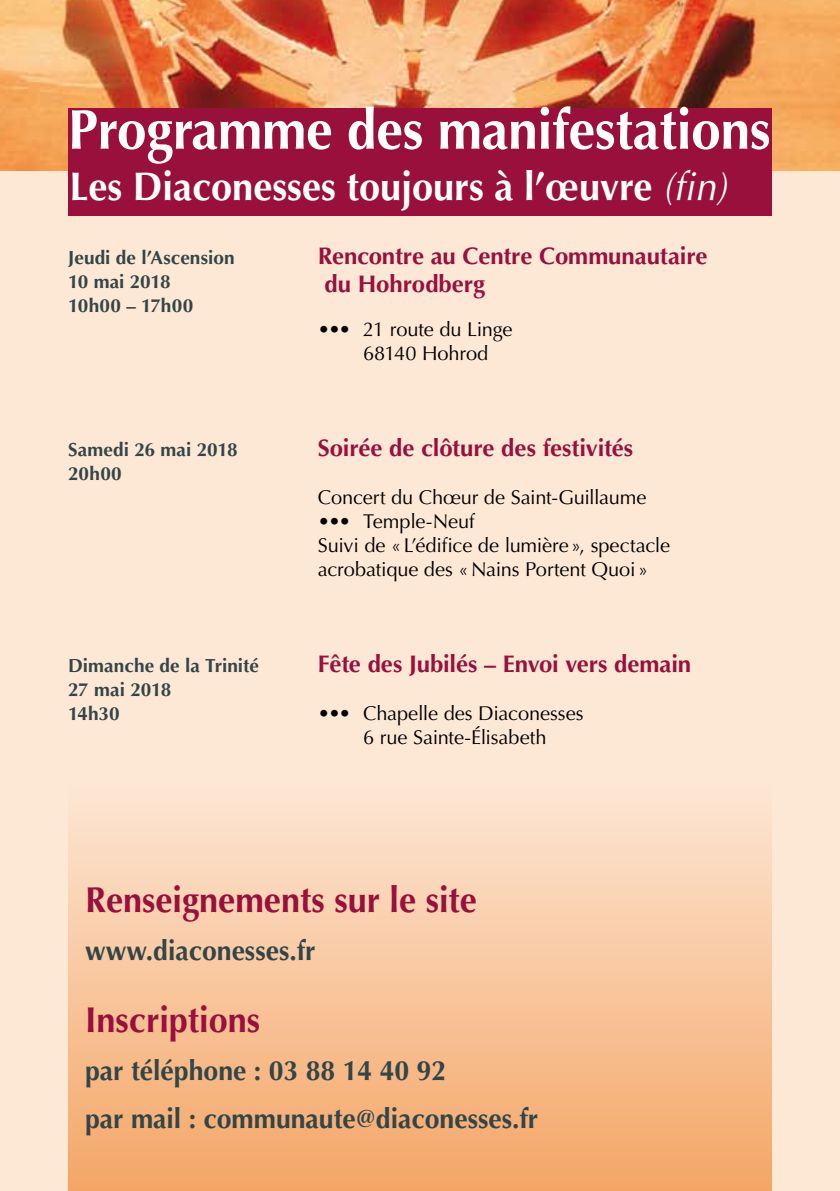
<style>
.page{position:relative;width:840px;height:1191px;background:#fff}
.page>*{position:absolute;margin:0;border:0;box-sizing:border-box;transform-origin:0 0}
.t1{font:700 56px "Optima";letter-spacing:-.005em;color:#fff;scale:.95 1}
.t2{font:700 40px "Optima";color:#fff;scale:.95 1}
.t3{font:700 36px "Optima";color:#99103c;scale:.95 1}
.t4{font:700 28px/48px "Optima";color:#344547;scale:.95 1}
.t5{font:700 24px/28px "Optima";letter-spacing:-.005em;color:#99103c}
.t6{font:20px/24px "Optima";letter-spacing:-.01em;color:#000}
.t7{font:700 19px/24px "Optima";color:#344547}
.s1{font-weight:400;font-style:italic}
</style>
<div class="page">
<div style="left:0;top:170px;width:839px;height:1021px;background:#fde8d6"></div>
<div style="left:68px;top:782px;width:703px;height:409px;background:linear-gradient(to bottom,#fce7d5,#f4a666)"></div>
<img style="left:0;top:0;width:839px;height:170px">
<div style="left:68px;top:108px;width:703px;height:107px;background:#99103c"></div>
<h1 class="t1" style="left:68px;top:97px;width:740px">Programme des manifestations</h1>
<h2 class="t2" style="left:69px;top:163px;width:692px">Les Diaconesses toujours à l’œuvre <span class="s1">(fin)</span></h2>
<p class="t7" style="left:68px;top:246px;width:168px">Jeudi de l’Ascension<br>10 mai 2018<br>10h00 – 17h00</p>
<p class="t5" style="left:317px;top:242px;width:391px">Rencontre au Centre Communautaire du Hohrodberg</p>
<p class="t6" style="left:363px;top:318px;width:151px;text-indent:-45px">••• 21 route du Linge<br>68140 Hohrod</p>
<p class="t7" style="left:68px;top:438px;width:171px">Samedi 26 mai 2018<br>20h00</p>
<p class="t5" style="left:317px;top:434px;width:316px">Soirée de clôture des festivités</p>
<p class="t6" style="left:317px;top:486px;width:330px">Concert du Chœur de Saint-Guillaume</p>
<p class="t6" style="left:317px;top:510px;width:353px">••• Temple-Neuf<br>Suivi de « L’édifice de lumière », spectacle acrobatique des «Nains Portent Quoi »</p>
<p class="t7" style="left:68px;top:654px;width:192px">Dimanche de la Trinité<br>27 mai 2018<br>14h30</p>
<p class="t5" style="left:317px;top:650px;width:374px">Fête des Jubilés – Envoi vers demain</p>
<p class="t6" style="left:317px;top:702px;width:267px;text-align:center">••• Chapelle des Diaconesses<br>6 rue Sainte-Élisabeth</p>
<h3 class="t3" style="left:85px;top:879px;width:414px">Renseignements sur le site</h3>
<h3 class="t4" style="left:85px;top:927px;width:244px">www.diaconesses.fr</h3>
<h3 class="t3" style="left:85px;top:999px;width:186px">Inscriptions</h3>
<h3 class="t4" style="left:85px;top:1047px;width:478px">par téléphone : 03 88 14 40 92<br>par mail : communaute@diaconesses.fr</h3>
</div>
